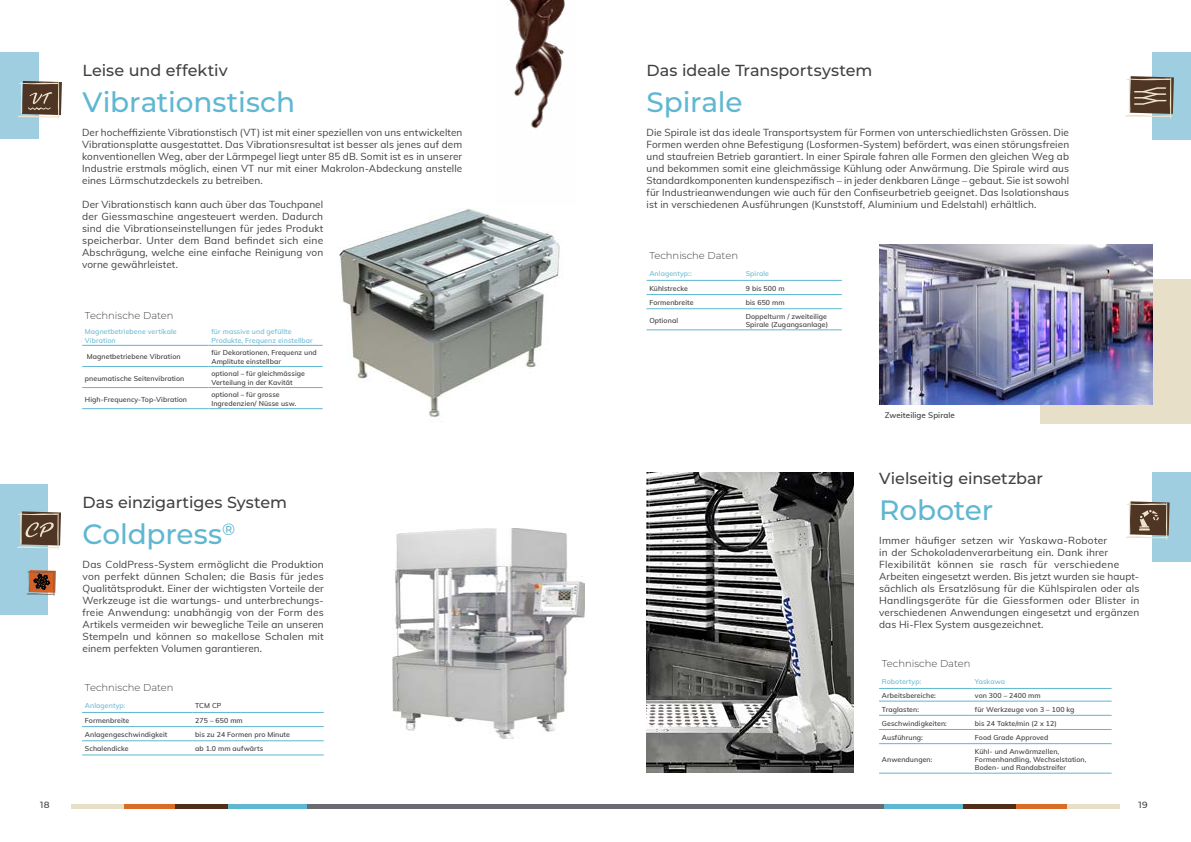
<style>
.page{position:relative;width:1191px;height:842px;background:#fff}
.page>*{position:absolute;margin:0;border:0;box-sizing:border-box;transform-origin:0 0}
.t1{font:500 28px "Montserrat";letter-spacing:-.005em;color:#5fb7d2}
.t2{font:500 16px "Montserrat";color:#414042}
.t3{font:10px/12px "Muli";letter-spacing:.01em;color:#414042;text-align:justify}
.t4{font:300 10px "Montserrat";color:#414042}
.t5{font:500 9px "Montserrat";color:#414042}
.t6{font:600 8px "Muli";letter-spacing:.01em;color:#414042}
.t7{font:600 7px/8.4px "Muli";letter-spacing:.01em;color:#414042}
.t8{font:600 7px/8.4px "Muli";letter-spacing:.01em;color:#70bcd5}
</style>
<div class="page">
<div style="left:1040px;top:279px;width:151px;height:144px;background:#e8dfc9"></div>
<img style="left:879px;top:244px;width:273px;height:160px">
<img style="left:393px;top:528px;width:192px;height:210px">
<div style="left:0;top:484px;width:48px;height:130px;background:#9fcee0"></div>
<img style="left:339px;top:209px;width:224px;height:208px">
<div style="left:1152px;top:52px;width:39px;height:88px;background:#9fcee0"></div>
<div style="left:1152px;top:472px;width:39px;height:89px;background:#9fcee0"></div>
<div style="left:0;top:52px;width:39px;height:87px;background:#9fcee0"></div>
<img style="left:646px;top:472px;width:207px;height:300px">
<hr style="left:307px;top:804px;width:288px;height:4px;background:#6a6b6f">
<hr style="left:124px;top:804px;width:52px;height:4px;background:#da6d25">
<hr style="left:202px;top:804px;width:105px;height:4px;background:#5fb7d2">
<hr style="left:71px;top:804px;width:53px;height:4px;background:#e8dfc9">
<hr style="left:176px;top:804px;width:52px;height:4px;background:#522e1a">
<hr style="left:595px;top:804px;width:289px;height:4px;background:#6a6b6f">
<hr style="left:1015px;top:804px;width:52px;height:4px;background:#da6d25">
<hr style="left:884px;top:804px;width:105px;height:4px;background:#5fb7d2">
<hr style="left:1067px;top:804px;width:52px;height:4px;background:#e8dfc9">
<hr style="left:963px;top:804px;width:52px;height:4px;background:#522e1a">
<hr style="left:646px;top:280px;width:97px;height:1px;background:#5fb7d2">
<hr style="left:743px;top:280px;width:99px;height:1px;background:#5fb7d2">
<hr style="left:646px;top:294px;width:97px;height:1px;background:#5fb7d2">
<hr style="left:743px;top:294px;width:99px;height:1px;background:#5fb7d2">
<hr style="left:646px;top:308px;width:97px;height:1px;background:#5fb7d2">
<hr style="left:743px;top:308px;width:99px;height:1px;background:#5fb7d2">
<hr style="left:646px;top:330px;width:97px;height:1px;background:#5fb7d2">
<hr style="left:743px;top:330px;width:99px;height:1px;background:#5fb7d2">
<hr style="left:879px;top:688px;width:93px;height:1px;background:#5fb7d2">
<hr style="left:972px;top:688px;width:139px;height:1px;background:#5fb7d2">
<hr style="left:879px;top:701px;width:93px;height:1px;background:#5fb7d2">
<hr style="left:972px;top:701px;width:139px;height:1px;background:#5fb7d2">
<hr style="left:879px;top:715px;width:93px;height:1px;background:#5fb7d2">
<hr style="left:972px;top:715px;width:139px;height:1px;background:#5fb7d2">
<hr style="left:879px;top:729px;width:93px;height:1px;background:#5fb7d2">
<hr style="left:972px;top:729px;width:139px;height:1px;background:#5fb7d2">
<hr style="left:879px;top:743px;width:93px;height:1px;background:#5fb7d2">
<hr style="left:972px;top:743px;width:139px;height:1px;background:#5fb7d2">
<hr style="left:879px;top:773px;width:93px;height:1px;background:#5fb7d2">
<hr style="left:972px;top:773px;width:139px;height:1px;background:#5fb7d2">
<hr style="left:82px;top:712px;width:110px;height:1px;background:#5fb7d2">
<hr style="left:192px;top:712px;width:132px;height:1px;background:#5fb7d2">
<hr style="left:82px;top:726px;width:110px;height:1px;background:#5fb7d2">
<hr style="left:192px;top:726px;width:132px;height:1px;background:#5fb7d2">
<hr style="left:82px;top:740px;width:110px;height:1px;background:#5fb7d2">
<hr style="left:192px;top:740px;width:132px;height:1px;background:#5fb7d2">
<hr style="left:82px;top:755px;width:110px;height:1px;background:#5fb7d2">
<hr style="left:192px;top:755px;width:132px;height:1px;background:#5fb7d2">
<hr style="left:82px;top:345px;width:127px;height:1px;background:#5fb7d2">
<hr style="left:209px;top:345px;width:113px;height:1px;background:#5fb7d2">
<hr style="left:82px;top:366px;width:127px;height:1px;background:#5fb7d2">
<hr style="left:209px;top:366px;width:113px;height:1px;background:#5fb7d2">
<hr style="left:82px;top:387px;width:127px;height:1px;background:#5fb7d2">
<hr style="left:209px;top:387px;width:113px;height:1px;background:#5fb7d2">
<hr style="left:82px;top:408px;width:127px;height:1px;background:#5fb7d2">
<hr style="left:209px;top:408px;width:113px;height:1px;background:#5fb7d2">
<svg style="left:1125px;top:76px;width:48px;height:43px"></svg>
<svg style="left:1126px;top:501px;width:43px;height:39px"></svg>
<svg style="left:17px;top:81px;width:45px;height:38px"></svg>
<svg style="left:17px;top:511px;width:44px;height:39px"></svg>
<svg style="left:27px;top:570px;width:29px;height:26px"></svg>
<img style="left:507px;top:0;width:58px;height:129px">
<h2 class="t2" style="left:83px;top:59px;width:147px">Leise und effektiv</h2>
<h1 class="t1" style="left:83px;top:83px;width:214px">Vibrationstisch</h1>
<p class="t3" style="left:82px;top:126px;width:382px">Der hocheffiziente Vibrationstisch (VT) ist mit einer speziellen von uns entwickelten Vibrationsplatte ausgestattet. Das Vibrationsresultat ist besser als jenes auf dem konventionellen Weg, aber der Lärmpegel liegt unter 85 dB. Somit ist es in unserer Industrie erstmals möglich, einen VT nur mit einer Makrolon-Abdeckung anstelle eines Lärmschutzdeckels zu betreiben.</p>
<p class="t3" style="left:82px;top:198px;width:243px">Der Vibrationstisch kann auch über das Touchpanel der Giessmaschine angesteuert werden. Dadurch sind die Vibrationseinstellungen für jedes Produkt speicherbar. Unter dem Band befindet sich eine Abschrägung, welche eine einfache Reinigung von vorne gewährleistet.</p>
<p class="t4" style="left:85px;top:309px;width:90px">Technische Daten</p>
<p class="t8" style="left:85px;top:327px;width:93px">Magnetbetriebene vertikale<br>Vibration</p>
<p class="t8" style="left:211px;top:327px;width:103px">für massive und gefüllte<br>Produkte, Frequenz einstellbar</p>
<p class="t7" style="left:87px;top:352px;width:95px">Magnetbetriebene Vibration</p>
<p class="t7" style="left:211px;top:348px;width:107px">für Dekorationen, Frequenz und<br>Amplitute einstellbar</p>
<p class="t7" style="left:85px;top:373px;width:101px">pneumatische Seitenvibration</p>
<p class="t7" style="left:211px;top:369px;width:95px">optional – für gleichmässige<br>Verteilung in der Kavität</p>
<p class="t7" style="left:85px;top:395px;width:104px">High-Frequency-Top-Vibration</p>
<p class="t7" style="left:211px;top:390px;width:86px">optional – für grosse<br>Ingredenzien/ Nüsse usw.</p>
<h2 class="t2" style="left:83px;top:491px;width:206px">Das einzigartiges System</h2>
<h1 class="t1" style="left:83px;top:515px;width:154px">Coldpress<sup>®</sup></h1>
<p class="t3" style="left:83px;top:558px;width:243px">Das ColdPress-System ermöglicht die Produktion von perfekt dünnen Schalen; die Basis für jedes Qualitätsprodukt. Einer der wichtigsten Vorteile der Werkzeuge ist die wartungs- und unterbrechungs&shy;freie Anwendung: unabhängig von der Form des Artikels vermeiden wir bewegliche Teile an unseren Stempeln und können so makellose Schalen mit einem perfekten Volumen garantieren.</p>
<p class="t4" style="left:85px;top:681px;width:90px">Technische Daten</p>
<p class="t8" style="left:85px;top:701px;width:42px">Anlagentyp:</p>
<p class="t7" style="left:195px;top:701px;width:28px">TCM CP</p>
<p class="t7" style="left:85px;top:716px;width:46px">Formenbreite</p>
<p class="t7" style="left:195px;top:716px;width:49px">275 – 650 mm</p>
<p class="t7" style="left:85px;top:730px;width:84px">Anlagengeschwindigkeit</p>
<p class="t7" style="left:195px;top:730px;width:96px">bis zu 24 Formen pro Minute</p>
<p class="t7" style="left:85px;top:744px;width:45px">Schalendicke</p>
<p class="t7" style="left:195px;top:744px;width:70px">ab 1.0 mm aufwärts</p>
<h2 class="t2" style="left:646px;top:59px;width:227px">Das ideale Transportsystem</h2>
<h1 class="t1" style="left:646px;top:83px;width:98px">Spirale</h1>
<p class="t3" style="left:646px;top:126px;width:424px">Die Spirale ist das ideale Transportsystem für Formen von unterschiedlichsten Grössen. Die Formen werden ohne Befestigung (Losformen-System) befördert, was einen störungsfreien und staufreien Betrieb garantiert. In einer Spirale fahren alle Formen den gleichen Weg ab und bekommen somit eine gleichmässige Kühlung oder Anwärmung. Die Spirale wird aus Standardkomponenten kundenspezifisch – in jeder denkbaren Länge – gebaut. Sie ist sowohl für Industrieanwendungen wie auch für den Confiseurbetrieb geeignet. Das Isolationshaus ist in verschiedenen Ausführungen (Kunststoff, Aluminium und Edelstahl) erhältlich.</p>
<p class="t4" style="left:649px;top:249px;width:90px">Technische Daten</p>
<p class="t8" style="left:649px;top:269px;width:44px">Anlagentyp::</p>
<p class="t8" style="left:746px;top:269px;width:25px">Spirale</p>
<p class="t7" style="left:649px;top:284px;width:40px">Kühlstrecke</p>
<p class="t7" style="left:746px;top:284px;width:40px">9 bis 500 m</p>
<p class="t7" style="left:649px;top:298px;width:46px">Formenbreite</p>
<p class="t7" style="left:746px;top:298px;width:40px">bis 650 mm</p>
<p class="t7" style="left:649px;top:316px;width:30px">Optional</p>
<p class="t7" style="left:746px;top:312px;width:84px">Doppelturm / zweiteilige<br>Spirale (Zugangsanlage)</p>
<p class="t6" style="left:884px;top:409px;width:72px">Zweiteilige Spirale</p>
<h2 class="t2" style="left:879px;top:467px;width:165px">Vielseitig einsetzbar</h2>
<h1 class="t1" style="left:879px;top:491px;width:115px">Roboter</h1>
<p class="t3" style="left:879px;top:534px;width:262px;text-align:left">Immer häufiger setzen wir Yaskawa-Roboter<br>in der Schokoladenverarbeitung ein. Dank ihrer Flexibilität können sie rasch für verschiedene Arbeiten eingesetzt werden. Bis jetzt wurden sie haupt&shy;sächlich als Ersatzlösung für die Kühlspiralen oder als Handlingsgeräte für die Giessformen oder Blister in verschiedenen Anwendungen eingesetzt und ergänzen das Hi-Flex System ausgezeichnet.</p>
<p class="t4" style="left:882px;top:657px;width:90px">Technische Daten</p>
<p class="t8" style="left:882px;top:677px;width:41px">Robotertyp:</p>
<p class="t8" style="left:975px;top:677px;width:32px">Yaskawa</p>
<p class="t7" style="left:882px;top:691px;width:56px">Arbeitsbereiche:</p>
<p class="t7" style="left:975px;top:691px;width:67px">von 300 – 2400 mm</p>
<p class="t7" style="left:882px;top:705px;width:39px">Traglasten:</p>
<p class="t7" style="left:975px;top:705px;width:101px">für Werkzeuge von 3 – 100 kg</p>
<p class="t7" style="left:882px;top:719px;width:67px">Geschwindigkeiten:</p>
<p class="t7" style="left:975px;top:719px;width:83px">bis 24 Takte/min (2 x 12)</p>
<p class="t7" style="left:882px;top:733px;width:43px">Ausführung:</p>
<p class="t7" style="left:975px;top:733px;width:75px">Food Grade Approved</p>
<p class="t7" style="left:882px;top:755px;width:52px">Anwendungen:</p>
<p class="t7" style="left:975px;top:746px;width:113px">Kühl- und Anwärmzellen,<br>Formenhandling, Wechselstation,<br>Boden- und Randabstreifer</p>
<p class="t5" style="left:40px;top:799px;width:11px">18</p>
<p class="t5" style="left:1138px;top:799px;width:10px">19</p>
</div>
